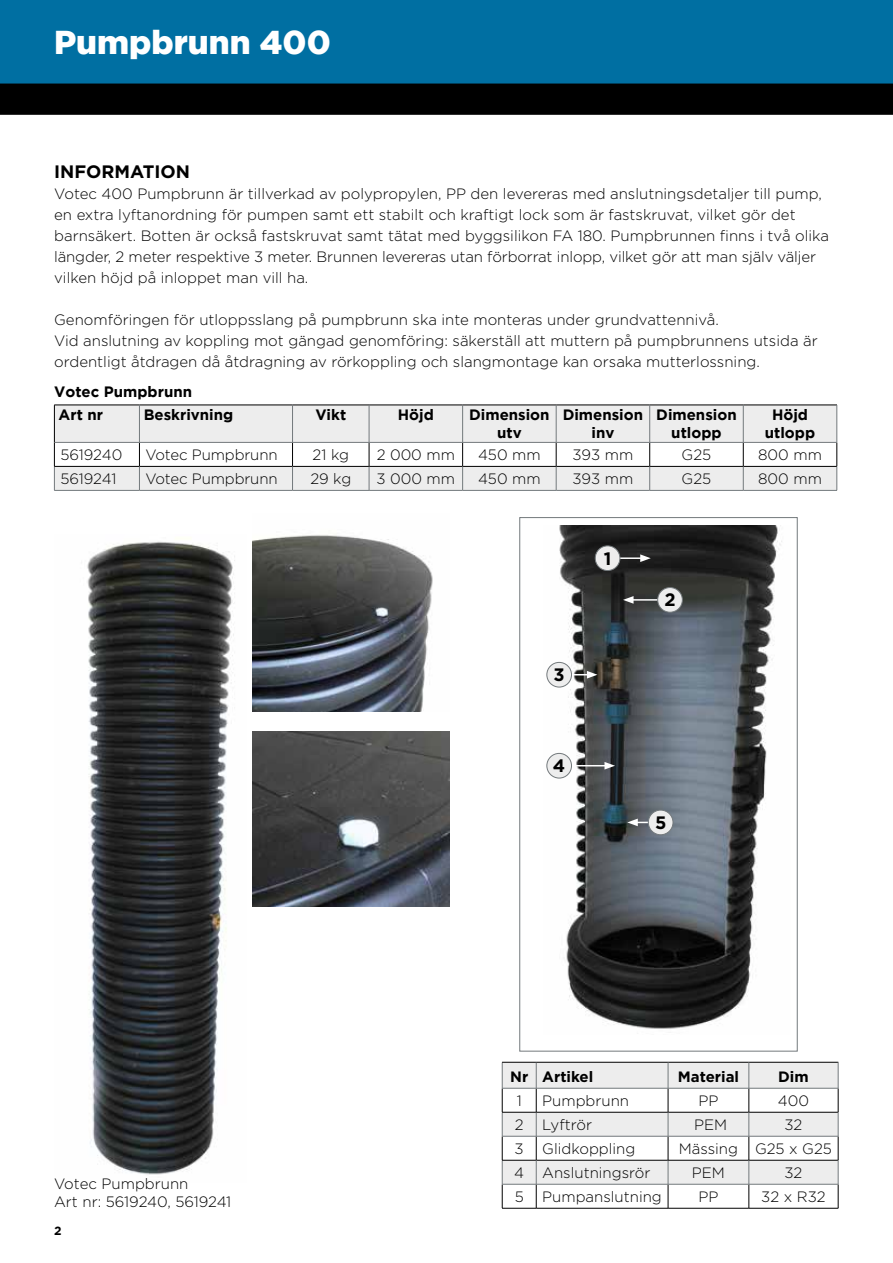
<style>
.page{position:relative;width:893px;height:1263px;background:#fff}
.page>*{position:absolute;margin:0;border:0;box-sizing:border-box;transform-origin:0 0}
.t1{font:900 33px "Gotham";color:#fff}
.t2{font:700 18px "Gotham";color:#000}
.t3{font:300 15px/21px "Gotham";color:#000}
.t4{font:700 15px/18px "Gotham";color:#000;text-align:center}
.t5{font:700 15px "Gotham";color:#000}
.t6{font:700 12px "Gotham";color:#000}
</style>
<div class="page">
<div style="left:0;top:85px;width:893px;height:30px;background:#000"></div>
<div style="left:0;top:0;width:893px;height:85px;background:#006fa2"></div>
<img style="left:87px;top:541px;width:148px;height:634px">
<hr style="left:502px;top:1208px;width:34px;height:1px;background:#000">
<hr style="left:536px;top:1208px;width:132px;height:1px;background:#000">
<hr style="left:668px;top:1208px;width:81px;height:1px;background:#000">
<hr style="left:749px;top:1208px;width:89px;height:1px;background:#000">
<svg style="left:502px;top:1062px;width:337px;height:146px"></svg>
<hr style="left:668px;top:1184px;width:81px;height:1px;background:#73797c">
<hr style="left:749px;top:1184px;width:89px;height:1px;background:#73797c">
<img style="left:546px;top:525px;width:236px;height:504px">
<hr style="left:631px;top:599px;width:30px;height:2px;background:#fff">
<svg style="left:623px;top:596px;width:11px;height:8px"></svg>
<div style="left:658px;top:587px;width:24px;height:25px;background:#ededed;border-radius:50%"></div>
<div style="left:657px;top:587px;width:25px;height:25px;border:1px solid #73797c;border-radius:50%"></div>
<svg style="left:627px;top:819px;width:21px;height:7px"></svg>
<div style="left:648px;top:810px;width:25px;height:25px;background:#ededed;border-radius:50%"></div>
<div style="left:648px;top:810px;width:25px;height:25px;border:1px solid #73797c;border-radius:50%"></div>
<hr style="left:610px;top:557px;width:33px;height:2px;background:#fff">
<svg style="left:640px;top:554px;width:11px;height:8px"></svg>
<div style="left:595px;top:546px;width:25px;height:24px;background:#ededed;border-radius:50%"></div>
<div style="left:595px;top:546px;width:25px;height:25px;border:1px solid #73797c;border-radius:50%"></div>
<svg style="left:572px;top:671px;width:25px;height:7px"></svg>
<div style="left:547px;top:662px;width:24px;height:25px;background:#ededed;border-radius:50%"></div>
<div style="left:547px;top:662px;width:25px;height:25px;border:1px solid #73797c;border-radius:50%"></div>
<hr style="left:561px;top:765px;width:46px;height:1px;background:#fff">
<svg style="left:604px;top:762px;width:11px;height:7px"></svg>
<div style="left:547px;top:753px;width:24px;height:25px;background:#ededed;border-radius:50%"></div>
<div style="left:547px;top:753px;width:25px;height:25px;border:1px solid #73797c;border-radius:50%"></div>
<img style="left:253px;top:535px;width:180px;height:176px">
<img style="left:253px;top:731px;width:197px;height:175px">
<svg style="left:55px;top:406px;width:782px;height:84px;fill:#ededed"></svg>
<hr style="left:54px;top:405px;width:1px;height:37px;background:#000">
<hr style="left:54px;top:405px;width:85px;height:1px;background:#000">
<hr style="left:139px;top:405px;width:154px;height:1px;background:#000">
<hr style="left:293px;top:405px;width:76px;height:1px;background:#000">
<hr style="left:369px;top:405px;width:94px;height:1px;background:#000">
<hr style="left:463px;top:405px;width:93px;height:1px;background:#000">
<hr style="left:556px;top:405px;width:94px;height:1px;background:#000">
<hr style="left:650px;top:405px;width:93px;height:1px;background:#000">
<hr style="left:743px;top:405px;width:94px;height:1px;background:#000">
<hr style="left:139px;top:405px;width:1px;height:37px;background:#73797c">
<hr style="left:292px;top:405px;width:1px;height:37px;background:#73797c">
<hr style="left:369px;top:405px;width:1px;height:37px;background:#73797c">
<hr style="left:462px;top:405px;width:1px;height:37px;background:#73797c">
<hr style="left:556px;top:405px;width:1px;height:37px;background:#73797c">
<hr style="left:649px;top:405px;width:1px;height:37px;background:#73797c">
<hr style="left:743px;top:405px;width:1px;height:37px;background:#73797c">
<hr style="left:837px;top:405px;width:1px;height:37px;background:#73797c">
<hr style="left:55px;top:442px;width:84px;height:1px;background:#73797c">
<hr style="left:139px;top:442px;width:154px;height:1px;background:#73797c">
<hr style="left:293px;top:442px;width:76px;height:1px;background:#73797c">
<hr style="left:369px;top:442px;width:94px;height:1px;background:#73797c">
<hr style="left:463px;top:442px;width:93px;height:1px;background:#73797c">
<hr style="left:556px;top:442px;width:94px;height:1px;background:#73797c">
<hr style="left:650px;top:442px;width:93px;height:1px;background:#73797c">
<hr style="left:743px;top:442px;width:94px;height:1px;background:#73797c">
<svg style="left:54px;top:442px;width:1px;height:48px"></svg>
<hr style="left:54px;top:466px;width:85px;height:1px;background:#000">
<hr style="left:139px;top:466px;width:154px;height:1px;background:#000">
<hr style="left:293px;top:466px;width:76px;height:1px;background:#000">
<hr style="left:369px;top:466px;width:94px;height:1px;background:#000">
<hr style="left:463px;top:466px;width:93px;height:1px;background:#000">
<hr style="left:556px;top:466px;width:94px;height:1px;background:#000">
<hr style="left:650px;top:466px;width:93px;height:1px;background:#000">
<hr style="left:743px;top:466px;width:94px;height:1px;background:#000">
<svg style="left:139px;top:443px;width:1px;height:47px"></svg>
<svg style="left:292px;top:443px;width:1px;height:47px"></svg>
<svg style="left:369px;top:443px;width:1px;height:47px"></svg>
<svg style="left:462px;top:443px;width:1px;height:47px"></svg>
<svg style="left:556px;top:443px;width:1px;height:47px"></svg>
<svg style="left:649px;top:443px;width:1px;height:47px"></svg>
<svg style="left:743px;top:443px;width:1px;height:47px"></svg>
<svg style="left:837px;top:443px;width:1px;height:47px"></svg>
<hr style="left:54px;top:490px;width:85px;height:1px;background:#73797c">
<hr style="left:139px;top:490px;width:154px;height:1px;background:#73797c">
<hr style="left:293px;top:490px;width:76px;height:1px;background:#73797c">
<hr style="left:369px;top:490px;width:94px;height:1px;background:#73797c">
<hr style="left:463px;top:490px;width:93px;height:1px;background:#73797c">
<hr style="left:556px;top:490px;width:94px;height:1px;background:#73797c">
<hr style="left:650px;top:490px;width:93px;height:1px;background:#73797c">
<hr style="left:743px;top:490px;width:94px;height:1px;background:#73797c">
<h1 class="t1" style="left:54px;top:30px;width:278px">Pumpbrunn 400</h1>
<p class="t2" style="left:54px;top:165px;width:137px">INFORMATION</p>
<p class="t3" style="left:54px;top:184px;width:776px">Votec 400 Pumpbrunn är tillverkad av polypropylen, PP den levereras med anslutnings detaljer till pump, en extra lyftanordning för pumpen samt ett stabilt och kraftigt lock som är fastskruvat, vilket gör det barnsäkert. Botten är också fastskruvat samt tätat med byggsilikon FA 180. Pumpbrunnen finns i två olika längder, 2 meter respektive 3 meter. Brunnen levereras utan förborrat inlopp, vilket gör att man själv väljer vilken höjd på inloppet man vill ha.</p>
<p class="t3" style="left:54px;top:310px;width:765px">Genomföringen för utloppsslang på pumpbrunn ska inte monteras under grundvattennivå.<br>Vid anslutning av koppling mot gängad genomföring: säkerställ att muttern på pumpbrunnens utsida är ordentligt åtdragen då åtdragning av rörkoppling och slangmontage kan orsaka mutterlossning.</p>
<p class="t4" style="left:54px;top:382px;width:139px;line-height:22.6px;text-align:left">Votec Pumpbrunn<br>Art nr</p>
<p class="t4" style="left:144px;top:407px;width:91px">Beskrivning</p>
<p class="t4" style="left:315px;top:407px;width:32px">Vikt</p>
<p class="t4" style="left:398px;top:407px;width:38px">Höjd</p>
<p class="t4" style="left:469px;top:407px;width:82px">Dimension utv</p>
<p class="t4" style="left:563px;top:407px;width:82px">Dimension inv</p>
<p class="t4" style="left:656px;top:407px;width:82px">Dimension utlopp</p>
<p class="t4" style="left:765px;top:407px;width:52px">Höjd utlopp</p>
<p class="t3" style="left:60px;top:445px;width:63px">5619240</p>
<p class="t3" style="left:145px;top:445px;width:134px">Votec Pumpbrunn</p>
<p class="t3" style="left:313px;top:445px;width:38px">21 kg</p>
<p class="t3" style="left:377px;top:445px;width:80px">2 000 mm</p>
<p class="t3" style="left:478px;top:445px;width:64px">450 mm</p>
<p class="t3" style="left:573px;top:445px;width:62px">393 mm</p>
<p class="t3" style="left:682px;top:445px;width:31px">G25</p>
<p class="t3" style="left:758px;top:445px;width:65px">800 mm</p>
<p class="t3" style="left:60px;top:469px;width:57px">5619241</p>
<p class="t3" style="left:145px;top:469px;width:134px">Votec Pumpbrunn</p>
<p class="t3" style="left:310px;top:469px;width:42px">29 kg</p>
<p class="t3" style="left:376px;top:469px;width:80px">3 000 mm</p>
<p class="t3" style="left:478px;top:469px;width:64px">450 mm</p>
<p class="t3" style="left:573px;top:469px;width:62px">393 mm</p>
<p class="t3" style="left:682px;top:469px;width:31px">G25</p>
<p class="t3" style="left:758px;top:469px;width:65px">800 mm</p>
<p class="t3" style="left:54px;top:1175px;width:179px;line-height:18px">Votec Pumpbrunn<br>Art nr: 5619240, 5619241</p>
<p class="t6" style="left:54px;top:1226px;width:9px">2</p>
<p class="t2" style="left:604px;top:551px;width:9px">1</p>
<p class="t2" style="left:554px;top:668px;width:13px">3</p>
<p class="t2" style="left:553px;top:759px;width:14px">4</p>
<p class="t2" style="left:664px;top:593px;width:13px">2</p>
<p class="t2" style="left:655px;top:816px;width:13px">5</p>
<p class="t5" style="left:510px;top:1071px;width:85px">Nr Artikel</p>
<p class="t5" style="left:678px;top:1071px;width:63px">Material</p>
<p class="t5" style="left:778px;top:1071px;width:32px">Dim</p>
<p class="t3" style="left:517px;top:1091px;width:7px">1</p>
<p class="t3" style="left:542px;top:1091px;width:88px">Pumpbrunn</p>
<p class="t3" style="left:698px;top:1091px;width:22px">PP</p>
<p class="t3" style="left:778px;top:1091px;width:33px">400</p>
<p class="t3" style="left:515px;top:1115px;width:79px">2 Lyftrör</p>
<p class="t3" style="left:694px;top:1115px;width:35px">PEM</p>
<p class="t3" style="left:784px;top:1115px;width:19px">32</p>
<p class="t3" style="left:515px;top:1139px;width:122px">3 Glidkoppling</p>
<p class="t3" style="left:679px;top:1139px;width:155px">Mässing G25 x G25</p>
<p class="t3" style="left:514px;top:1163px;width:138px">4 Anslutningsrör</p>
<p class="t3" style="left:692px;top:1163px;width:35px">PEM</p>
<p class="t3" style="left:784px;top:1163px;width:19px">32</p>
<p class="t3" style="left:515px;top:1187px;width:149px">5 Pump anslutning</p>
<p class="t3" style="left:698px;top:1187px;width:22px">PP</p>
<p class="t3" style="left:761px;top:1187px;width:66px">32 x R32</p>
</div>
